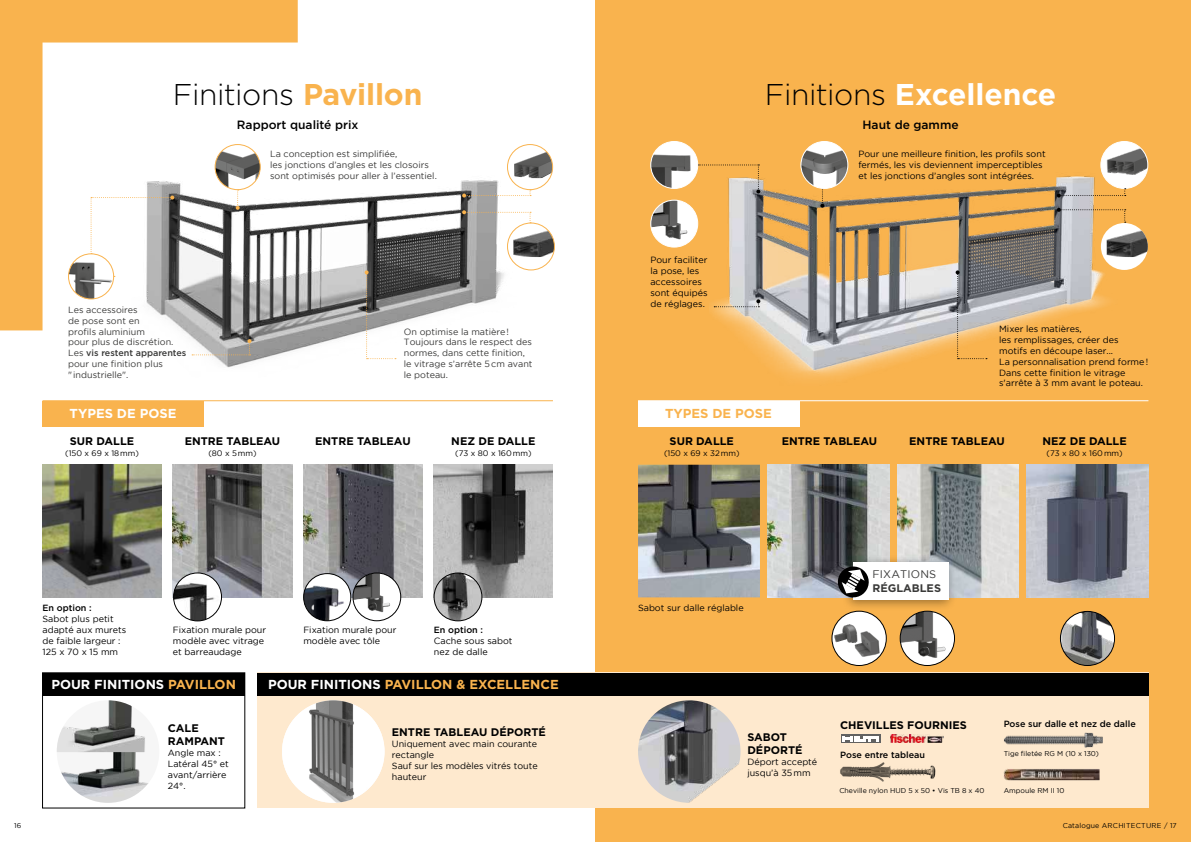
<style>
.page{position:relative;width:1191px;height:842px;background:#fff}
.page>*{position:absolute;margin:0;border:0;box-sizing:border-box;transform-origin:0 0}
.t1{font:700 30px "Gotham";letter-spacing:-.005em;color:#fff}
.t2{font:300 30px "Gotham";letter-spacing:-.015em;color:#000}
.t3{font:700 13px "Gotham";color:#f9b34e}
.t4{font:700 13px "Gotham";color:#fff}
.t5{font:500 12px "Gotham";color:#000}
.t6{font:700 11px/13px "Gotham";color:#000}
.t7{font:11px "Gotham";letter-spacing:.015em;color:#3a3a39}
.t8{font:700 11px "Gotham";color:#3a3a39}
.t9{font:9px/11px "Gotham";color:#000}
.t10{font:9px/10.8px "Gotham";color:#3a3a39}
.t11{font:500 9px "Gotham";color:#000}
.t12{font:8px "Gotham";color:#000}
.t13{font:7px "Gotham";color:#000}
.t14{font:7px "Gotham";letter-spacing:.035em;color:#000}
.s1{font-weight:700;color:#f9b34e}
.s2{font-weight:300;color:#000}
.s3{font-weight:500}
.s4{color:#f9b34e}
.s5{color:#fff}
</style>
<div class="page">
<div style="left:595px;top:0;width:596px;height:842px;background:#f9b34e"></div>
<img style="left:182px;top:175px;width:334px;height:193px">
<img style="left:514px;top:151px;width:38px;height:27px">
<div style="left:507px;top:144px;width:46px;height:46px;border:1px solid #f9b34e;border-radius:50%"></div>
<div style="left:43px;top:401px;width:161px;height:25px;background:#f9b34e"></div>
<div style="left:638px;top:401px;width:161px;height:25px;background:#fff"></div>
<hr style="left:43px;top:400px;width:510px;height:1px;background:#f9b34e">
<hr style="left:638px;top:400px;width:510px;height:1px;background:#fff">
<img style="left:173px;top:465px;width:119px;height:132px">
<img style="left:43px;top:465px;width:119px;height:132px">
<img style="left:434px;top:465px;width:119px;height:132px">
<img style="left:303px;top:465px;width:119px;height:132px">
<img style="left:174px;top:573px;width:47px;height:48px;border-radius:24px">
<div style="left:173px;top:573px;width:49px;height:48px;border:1px solid #000;border-radius:50%"></div>
<img style="left:434px;top:573px;width:48px;height:48px;border-radius:24px">
<div style="left:434px;top:573px;width:48px;height:48px;border:1px solid #000;border-radius:50%"></div>
<div style="left:304px;top:574px;width:47px;height:47px;background:#fff;border-radius:50%"></div>
<img style="left:304px;top:583px;width:42px;height:38px">
<div style="left:303px;top:573px;width:48px;height:48px;border:1px solid #000;border-radius:50%"></div>
<img style="left:353px;top:573px;width:48px;height:48px;border-radius:24px">
<div style="left:353px;top:573px;width:48px;height:48px;border:1px solid #000;border-radius:50%"></div>
<div style="left:257px;top:673px;width:891px;height:135px;background:#fee9ce"></div>
<img style="left:282px;top:700px;width:102px;height:103px;border-radius:51px">
<img style="left:57px;top:700px;width:91px;height:103px">
<div style="left:43px;top:673px;width:202px;height:22px;background:#000"></div>
<div style="left:257px;top:673px;width:891px;height:22px;background:#000"></div>
<img style="left:711px;top:161px;width:408px;height:218px">
<img style="left:1100px;top:141px;width:47px;height:47px;border-radius:23px">
<div style="left:1100px;top:141px;width:48px;height:48px;border:1px solid #fff;border-radius:50%"></div>
<img style="left:513px;top:223px;width:41px;height:34px">
<div style="left:507px;top:223px;width:48px;height:47px;border:1px solid #f9b34e;border-radius:50%"></div>
<div style="left:1100px;top:223px;width:47px;height:47px;background:#fff;border-radius:50%"></div>
<img style="left:1106px;top:223px;width:41px;height:34px">
<img style="left:651px;top:200px;width:46px;height:47px;border-radius:23px">
<div style="left:650px;top:200px;width:48px;height:47px;border:1px solid #fff;border-radius:50%"></div>
<img style="left:767px;top:465px;width:122px;height:132px">
<img style="left:638px;top:465px;width:122px;height:132px">
<img style="left:1026px;top:465px;width:122px;height:132px">
<img style="left:897px;top:465px;width:122px;height:132px">
<div style="left:842px;top:555px;width:114px;height:56px;background:#000;opacity:.4"></div>
<div style="left:853px;top:563px;width:95px;height:37px;background:#fff"></div>
<svg style="left:835px;top:564px;width:34px;height:36px"></svg>
<img style="left:900px;top:611px;width:54px;height:54px;border-radius:27px">
<div style="left:900px;top:611px;width:54px;height:55px;border:1px solid #000;border-radius:50%"></div>
<div style="left:832px;top:611px;width:54px;height:54px;background:#fff;border-radius:50%"></div>
<div style="left:831px;top:611px;width:55px;height:55px;border:1px solid #000;border-radius:50%"></div>
<img style="left:834px;top:624px;width:22px;height:18px">
<img style="left:853px;top:630px;width:30px;height:28px">
<img style="left:1060px;top:611px;width:54px;height:54px;border-radius:27px">
<div style="left:1060px;top:611px;width:54px;height:55px;border:1px solid #000;border-radius:50%"></div>
<img style="left:638px;top:700px;width:102px;height:103px;border-radius:51px">
<img style="left:840px;top:762px;width:95px;height:20px">
<svg style="left:841px;top:735px;width:39px;height:8px"></svg>
<svg style="left:842px;top:736px;width:37px;height:5px"></svg>
<img style="left:1003px;top:769px;width:96px;height:11px">
<img style="left:1004px;top:733px;width:98px;height:15px">
<svg style="left:0;top:0;width:298px;height:330px"></svg>
<img style="left:215px;top:145px;width:45px;height:45px;border-radius:23px">
<div style="left:215px;top:144px;width:45px;height:46px;border:1px solid #f9b34e;border-radius:50%"></div>
<svg style="left:90px;top:196px;width:84px;height:81px"></svg>
<img style="left:68px;top:254px;width:46px;height:45px;border-radius:23px">
<div style="left:68px;top:253px;width:46px;height:46px;border:1px solid #f9b34e;border-radius:50%"></div>
<svg style="left:192px;top:339px;width:59px;height:16px"></svg>
<svg style="left:236px;top:189px;width:4px;height:21px"></svg>
<svg style="left:820px;top:189px;width:4px;height:19px"></svg>
<svg style="left:1056px;top:208px;width:69px;height:15px"></svg>
<svg style="left:364px;top:270px;width:32px;height:89px"></svg>
<svg style="left:955px;top:270px;width:32px;height:89px"></svg>
<svg style="left:462px;top:189px;width:69px;height:9px"></svg>
<svg style="left:462px;top:210px;width:69px;height:13px"></svg>
<svg style="left:1056px;top:188px;width:69px;height:10px"></svg>
<svg style="left:698px;top:164px;width:62px;height:30px"></svg>
<img style="left:651px;top:141px;width:46px;height:47px;border-radius:23px">
<div style="left:650px;top:141px;width:48px;height:48px;border:1px solid #fff;border-radius:50%"></div>
<img style="left:801px;top:141px;width:47px;height:47px;border-radius:23px">
<div style="left:800px;top:141px;width:48px;height:48px;border:1px solid #fff;border-radius:50%"></div>
<svg style="left:714px;top:299px;width:46px;height:8px"></svg>
<img style="left:891px;top:735px;width:53px;height:8px">
<h1 class="t2" style="left:173px;top:78px;width:251px">Finitions <span class="s1">Pavillon</span></h1>
<h3 class="t5" style="left:237px;top:117px;width:123px">Rapport qualité prix</h3>
<p class="t10" style="left:270px;top:148px;width:168px">La conception est simplifiée,<br>les jonctions d’angles et les closoirs sont optimisés pour aller à l’essentiel.</p>
<h1 class="t1" style="left:765px;top:75px;width:293px"><span class="s2">Finitions</span> Excellence</h1>
<h3 class="t5" style="left:862px;top:117px;width:98px">Haut de gamme</h3>
<p class="t9" style="left:858px;top:148px;width:189px">Pour une meilleure finition, les profils sont fermés, les vis deviennent imperceptibles et les jonctions d’angles sont intégrées.</p>
<p class="t9" style="left:650px;top:255px;width:59px">Pour faciliter la pose, les accessoires sont équipés de réglages.</p>
<p class="t10" style="left:68px;top:304px;width:120px">Les accessoires<br>de pose sont en<br>profils aluminium<br>pour plus de discrétion.<br>Les <span class="s3">vis restent apparentes </span>pour une finition plus<br>" industrielle".</p>
<h2 class="t4" style="left:70px;top:405px;width:108px">TYPES DE POSE</h2>
<h2 class="t3" style="left:665px;top:405px;width:108px">TYPES DE POSE</h2>
<p class="t6" style="left:70px;top:434px;width:66px">SUR DALLE</p>
<p class="t12" style="left:65px;top:448px;width:75px">(150 x 69 x 18mm)</p>
<p class="t10" style="left:404px;top:326px;width:130px">On optimise la matière!<br>Toujours dans le respect des normes, dans cette finition, le vitrage s’arrête 5cm avant le poteau.</p>
<p class="t6" style="left:669px;top:434px;width:66px">SUR DALLE</p>
<p class="t12" style="left:664px;top:448px;width:77px">(150 x 69 x 32mm)</p>
<p class="t6" style="left:185px;top:434px;width:97px">ENTRE TABLEAU</p>
<p class="t12" style="left:208px;top:448px;width:50px">(80 x 5mm)</p>
<p class="t6" style="left:315px;top:434px;width:97px">ENTRE TABLEAU</p>
<p class="t6" style="left:451px;top:434px;width:86px">NEZ DE DALLE</p>
<p class="t12" style="left:455px;top:448px;width:78px">(73 x 80 x 160mm)</p>
<p class="t9" style="left:999px;top:324px;width:150px">Mixer les matières,<br>les remplissages, créer des motifs en découpe laser...<br>La personnalisation prend forme!<br>Dans cette finition le vitrage s'arrête à 3 mm avant le poteau.</p>
<p class="t6" style="left:781px;top:434px;width:97px">ENTRE TABLEAU</p>
<p class="t6" style="left:909px;top:434px;width:97px">ENTRE TABLEAU</p>
<p class="t6" style="left:1042px;top:434px;width:86px">NEZ DE DALLE</p>
<p class="t12" style="left:1046px;top:448px;width:78px">(73 x 80 x 160mm)</p>
<p class="t11" style="left:43px;top:602px;width:51px">En option :</p>
<p class="t9" style="left:43px;top:614px;width:85px">Sabot plus petit adapté aux murets de faible largeur :<br>125 x 70 x 15 mm</p>
<p class="t9" style="left:173px;top:624px;width:95px">Fixation murale pour modèle avec vitrage et barreaudage</p>
<p class="t9" style="left:303px;top:624px;width:95px">Fixation murale pour modèle avec tôle</p>
<p class="t11" style="left:434px;top:624px;width:51px">En option :</p>
<p class="t9" style="left:434px;top:635px;width:80px">Cache sous sabot nez de dalle</p>
<h2 class="t4" style="left:51px;top:675px;width:186px">POUR FINITIONS <span class="s4">PAVILLON</span></h2>
<h2 class="t3" style="left:268px;top:675px;width:292px"><span class="s5">POUR FINITIONS</span> PAVILLON &amp; EXCELLENCE</h2>
<p class="t9" style="left:638px;top:603px;width:107px">Sabot sur dalle réglable</p>
<p class="t7" style="left:872px;top:568px;width:65px">FIXATIONS</p>
<p class="t8" style="left:872px;top:580px;width:70px">RÉGLABLES</p>
<p class="t6" style="left:168px;top:721px;width:59px">CALE<br>RAMPANT</p>
<p class="t9" style="left:168px;top:747px;width:63px">Angle max :<br>Latéral 45° et avant/arrière<br>24°.</p>
<p class="t6" style="left:392px;top:726px;width:155px">ENTRE TABLEAU DÉPORTÉ</p>
<p class="t9" style="left:392px;top:738px;width:147px">Uniquement avec main courante rectangle<br>Sauf sur les modèles vitrés toute hauteur</p>
<p class="t6" style="left:747px;top:730px;width:57px">SABOT<br>DÉPORTÉ</p>
<p class="t9" style="left:747px;top:756px;width:71px">Déport accepté jusqu’à 35mm</p>
<p class="t6" style="left:840px;top:718px;width:128px">CHEVILLES FOURNIES</p>
<p class="t11" style="left:1003px;top:718px;width:134px">Pose sur dalle et nez de dalle</p>
<p class="t11" style="left:840px;top:749px;width:86px">Pose entre tableau</p>
<p class="t13" style="left:1003px;top:750px;width:97px">Tige filetée RG M (10 x 130)</p>
<p class="t13" style="left:1003px;top:787px;width:62px">Ampoule RM II 10</p>
<p class="t13" style="left:839px;top:787px;width:146px">Cheville nylon HUD 5 x 50 • Vis TB 8 x 40</p>
<p class="t13" style="left:14px;top:821px;width:9px">16</p>
<p class="t14" style="left:1062px;top:822px;width:116px">Catalogue ARCHITECTURE / 17</p>
</div>
